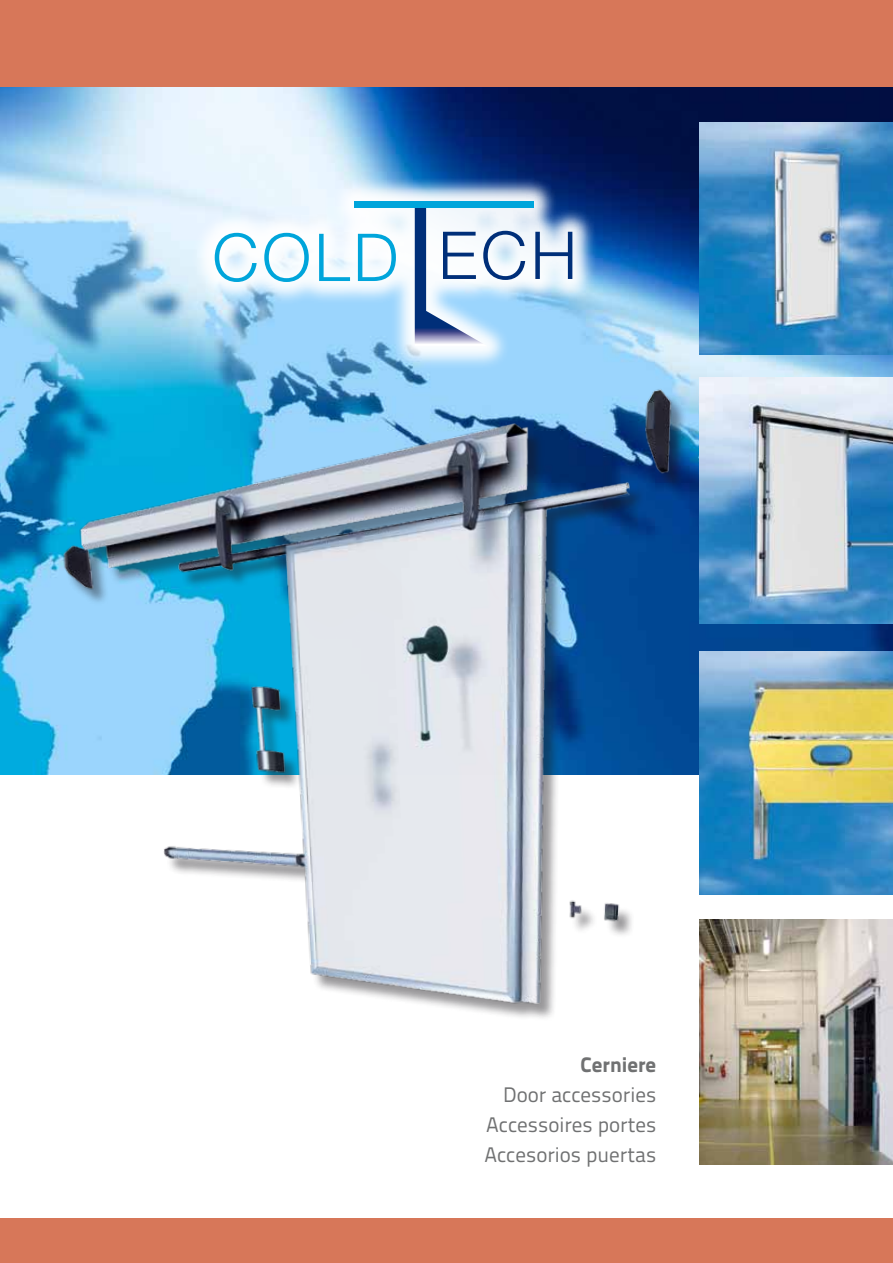
<style>
.page{position:relative;width:893px;height:1263px;background:#fff}
.page>*{position:absolute;margin:0;border:0;box-sizing:border-box;transform-origin:0 0}
.t1{font:300 66.15px "Helvetica Neue";letter-spacing:.05em;color:#00a5db}
.t2{font:21px/30px "Titillium Text 14 L 400 wt";color:#707172;text-align:justify}
.t3{font:21px "Titillium Text 14 L 999 wt";color:#707172}
.s1{color:#002f79}
</style>
<div class="page">
<div style="left:0;top:0;width:893px;height:111px;background:#d77759"></div>
<img style="left:0;top:87px;width:893px;height:687px">
<div style="left:190px;top:177px;width:407px;height:194px;background:#fff;opacity:.95"></div>
<svg style="left:362px;top:208px;width:125px;height:138px"></svg>
<div style="left:354px;top:201px;width:179px;height:7px;background:#00a5db"></div>
<img style="left:699px;top:122px;width:194px;height:232px">
<img style="left:725px;top:377px;width:168px;height:246px">
<img style="left:725px;top:652px;width:168px;height:243px">
<img style="left:699px;top:920px;width:194px;height:244px">
<img style="left:47px;top:376px;width:678px;height:664px">
<div style="left:0;top:1219px;width:893px;height:44px;background:#d77759"></div>
<h1 class="t1" style="left:212px;top:217px;width:366px">COLD <span class="s1">ECH</span></h1>
<p class="t3" style="left:581px;top:1051px;width:77px">Cerniere</p>
<p class="t2" style="left:484px;top:1079px;width:173px;text-indent:19px">Door accessories Accessoires portes Accesorios puertas</p>
</div>
